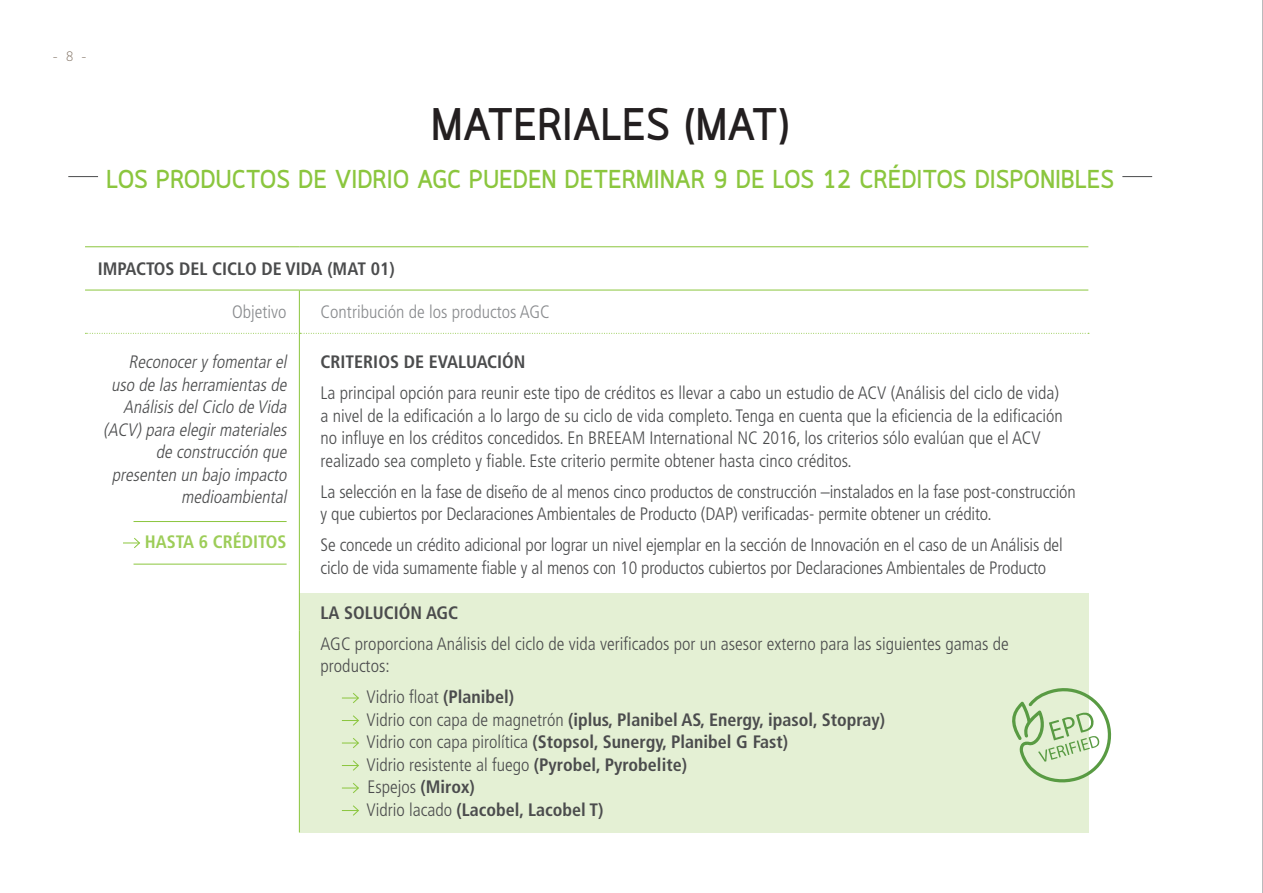
<style>
.page{position:relative;width:1263px;height:893px;background:#fff}
.page>*{position:absolute;margin:0;border:0;box-sizing:border-box;transform-origin:0 0}
.TITRE_CHAP{font:700 45px "Quark";letter-spacing:.02em;color:#231f20;scale:.95 1}
.sous_titre_tableau{font:700 25.5px "Quark";letter-spacing:.02em;color:#8bc63e;scale:.95 1}
.body_12pt{font:300 condensed 18px/22.5px "Frutiger LT Std";color:#4b4c4d}
.body_12pt-2{font:700 condensed 18px "Frutiger LT Std";color:#4b4c4d}
.body_12pt-3{font:italic 300 condensed 18px/22.5px "Frutiger LT Std";color:#4b4c4d;text-align:right}
.body_12pt-4{font:300 condensed 18px "Frutiger LT Std";color:#898b8e}
.body_12pt-5{font:700 condensed 18px "Frutiger LT Std";color:#9dcd58}
.t1{font:300 13.5px "Quark";color:#7a6a5b}
.s1{font-weight:700}
.s2{font-weight:300}
</style>
<div class="page">
<hr style="left:1262px;top:0;width:1px;height:893px;background:#76787b">
<div style="left:299px;top:593px;width:789px;height:239px;background:#e4f0d4"></div>
<hr style="left:68px;top:176px;width:30px;height:1px;background:#4b4c4d">
<hr style="left:1122px;top:176px;width:30px;height:1px;background:#4b4c4d">
<hr style="left:299px;top:334px;width:1px;height:296px;background:#8bc63e">
<hr style="left:299px;top:630px;width:1px;height:202px;background:#8bc63e">
<svg style="left:85px;top:333px;width:1004px;height:1px"></svg>
<hr style="left:85px;top:246px;width:214px;height:1px;background:#8bc63e">
<hr style="left:299px;top:246px;width:789px;height:1px;background:#8bc63e">
<hr style="left:85px;top:290px;width:214px;height:1px;background:#8bc63e">
<hr style="left:299px;top:290px;width:789px;height:1px;background:#8bc63e">
<hr style="left:299px;top:290px;width:1px;height:43px;background:#8bc63e">
<hr style="left:134px;top:521px;width:153px;height:1px;background:#8bc63e">
<svg style="left:123px;top:538px;width:17px;height:10px"></svg>
<hr style="left:134px;top:564px;width:153px;height:1px;background:#8bc63e">
<svg style="left:342px;top:693px;width:17px;height:10px"></svg>
<svg style="left:342px;top:715px;width:17px;height:11px"></svg>
<svg style="left:342px;top:738px;width:17px;height:10px"></svg>
<svg style="left:342px;top:760px;width:17px;height:11px"></svg>
<svg style="left:342px;top:783px;width:17px;height:10px"></svg>
<svg style="left:342px;top:805px;width:17px;height:11px"></svg>
<svg style="left:1012px;top:683px;width:100px;height:101px"></svg>
<p class="t1" style="left:53px;top:49px;width:34px">– 8 –</p>
<p class="TITRE_CHAP" style="left:432px;top:98px;width:377px">MATERIALES (MAT)</p>
<p class="sous_titre_tableau" style="left:107px;top:164px;width:1062px">LOS PRODUCTOS DE VIDRIO AGC PUEDEN DETERMINAR 9 DE LOS 12 CRÉDITOS DISPONIBLES</p>
<p class="body_12pt-2" style="left:98px;top:258px;width:298px">IMPACTOS DEL CICLO DE VIDA (MAT 01)</p>
<p class="body_12pt-4" style="left:232px;top:302px;width:56px">Objetivo</p>
<p class="body_12pt-4" style="left:321px;top:302px;width:231px">Contribución de los productos AGC</p>
<p class="body_12pt-3" style="left:103px;top:351px;width:189px">Reconoceryfomentarel uso de lasherramientasde<br>AnálisisdelCiclo de Vida (ACV)para elegirmateriales de construcción que presenten un bajo impacto medioambiental</p>
<p class="body_12pt-5" style="left:145px;top:531px;width:143px">HASTA 6 CRÉDITOS</p>
<p class="body_12pt-2" style="left:321px;top:351px;width:206px">CRITERIOS DE EVALUACIÓN</p>
<p class="body_12pt" style="left:321px;top:382px;width:744px">La principal opción para reunir este tipo de créditos es llevar a cabo un estudio de ACV (Análisis del ciclo de vida) a nivel de la edificación a lo largo de su ciclo de vida completo. Tenga en cuenta que la eficiencia de la edificación no influye en los créditos concedidos. En BREEAM International NC 2016, los criterios sólo evalúan que el ACV realizado sea completo y fiable. Este criterio permite obtener hasta cinco créditos.</p>
<p class="body_12pt" style="left:321px;top:480px;width:756px">La selección en la fase de diseño de al menos cinco productos de construcción –instalados en la fase post-construcción y que cubiertos por Declaraciones Ambientales de Producto (DAP) verificadas- permite obtener un crédito.</p>
<p class="body_12pt" style="left:321px;top:534px;width:743px">Se concede un crédito adicional por lograr un nivel ejemplar en la sección de Innovación en el caso de un Análisis del ciclo de vida sumamente fiable y al menos con 10 productos cubiertos por Declaraciones Ambientales de Producto</p>
<p class="body_12pt-2" style="left:321px;top:602px;width:139px">LA SOLUCIÓN AGC</p>
<p class="body_12pt" style="left:321px;top:632px;width:690px">AGC proporciona Análisis del ciclo de vida verificados por un asesor externo para las siguientes gamas de productos:</p>
<p class="body_12pt" style="left:367px;top:686px;width:149px">Vidrio float <span class="s1">(Planibel)</span></p>
<p class="body_12pt-2" style="left:367px;top:709px;width:520px"><span class="s2">Vidrio con capa de magnetrón</span> (iplus, Planibel AS, Energy, ipasol, Stopray)</p>
<p class="body_12pt-2" style="left:367px;top:731px;width:423px"><span class="s2">Vidrio con capa pirolítica</span> (Stopsol, Sunergy, Planibel G Fast)</p>
<p class="body_12pt" style="left:367px;top:753px;width:322px">Vidrio resistente al fuego <span class="s1">(Pyrobel, Pyrobelite)</span></p>
<p class="body_12pt" style="left:368px;top:776px;width:109px">Espejos <span class="s1">(Mirox)</span></p>
<p class="body_12pt-2" style="left:367px;top:799px;width:239px"><span class="s2">Vidrio lacado</span> (Lacobel, Lacobel T)</p>
</div>
